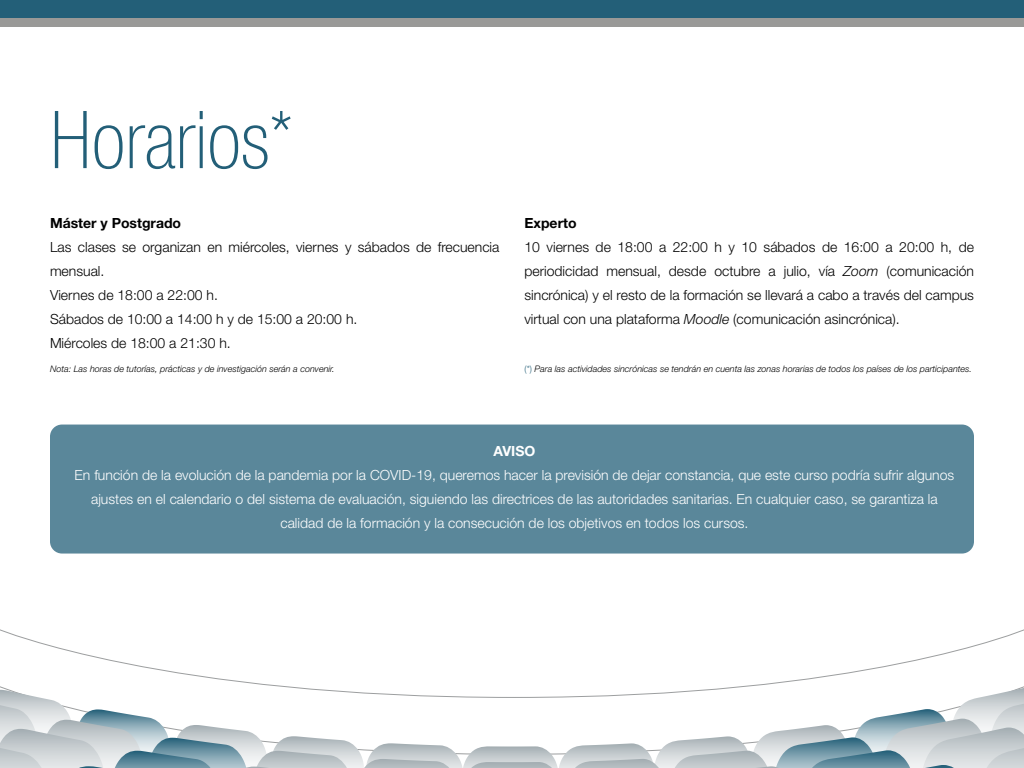
<style>
.page{position:relative;width:1024px;height:768px;background:#fff}
.page>*{position:absolute;margin:0;border:0;box-sizing:border-box;transform-origin:0 0}
.t1{font:100 condensed 80px "Helvetica Neue LT Std";color:#235f78}
.t2{font:300 14px/24px "Helvetica Neue LT Std";color:#000}
.t3{font:300 14px/24px "Helvetica Neue LT Std";color:#fff;text-align:center}
.t4{font:700 14px "Helvetica Neue LT Std";color:#000}
.t5{font:700 14px "Helvetica Neue LT Std";color:#fff}
.t6{font:italic 300 9px "Helvetica Neue LT Std";color:#000}
.s1{font-style:italic}
.s2{font-style:normal;color:#235f78}
</style>
<div class="page">
<div style="left:0;top:0;width:1024px;height:18px;background:#235f78"></div>
<div style="left:0;top:18px;width:1024px;height:9px;background:#999997"></div>
<svg style="left:0;top:629px;width:1024px;height:59px"></svg>
<svg style="left:0;top:688px;width:1024px;height:80px"></svg>
<div style="left:50px;top:425px;width:924px;height:129px;background:#5a879a;border-radius:12px"></div>
<h1 class="t1" style="left:50px;top:95px;width:245px">Horarios*</h1>
<p class="t4" style="left:50px;top:214px;width:133px">Máster y Postgrado</p>
<p class="t2" style="left:50px;top:235px;width:451px">Las clases se organizan en miércoles, viernes y sábados de frecuencia mensual.<br>Viernes de 18:00 a 22:00 h.<br>Sábados de 10:00 a 14:00 h y de 15:00 a 20:00 h.<br>Miércoles de 18:00 a 21:30 h.</p>
<p class="t6" style="left:50px;top:363px;width:286px">Nota: Las horas de tutorías, prácticas y de investigación serán a convenir.</p>
<p class="t4" style="left:524px;top:214px;width:54px">Experto</p>
<p class="t2" style="left:524px;top:235px;width:451px;text-align:justify">10 viernes de 18:00 a 22:00 h y 10 sábados de 16:00 a 20:00 h, de periodicidad mensual, desde octubre a julio, vía <span class="s1">Zoom</span> (comunicación sincrónica) y el resto de la formación se llevará a cabo a través del campus virtual con una plataforma <span class="s1">Moodle</span> (comunicación asincrónica).</p>
<p class="t6" style="left:524px;top:363px;width:449px"><span class="s2">(*)</span> Para las actividades sincrónicas se tendrán en cuenta las zonas horarias de todos los países de los participantes.</p>
<p class="t5" style="left:494px;top:442px;width:43px">AVISO</p>
<p class="t3" style="left:75px;top:463px;width:881px">En función de la evolución de la pandemia por la COVID-19, queremos hacer la previsión de dejar constancia, que este curso podría sufrir algunos ajustes en el calendario o del sistema de evaluación, siguiendo las directrices de las autoridades sanitarias. En cualquier caso, se garantiza la calidad de la formación y la consecución de los objetivos en todos los cursos.</p>
</div>
